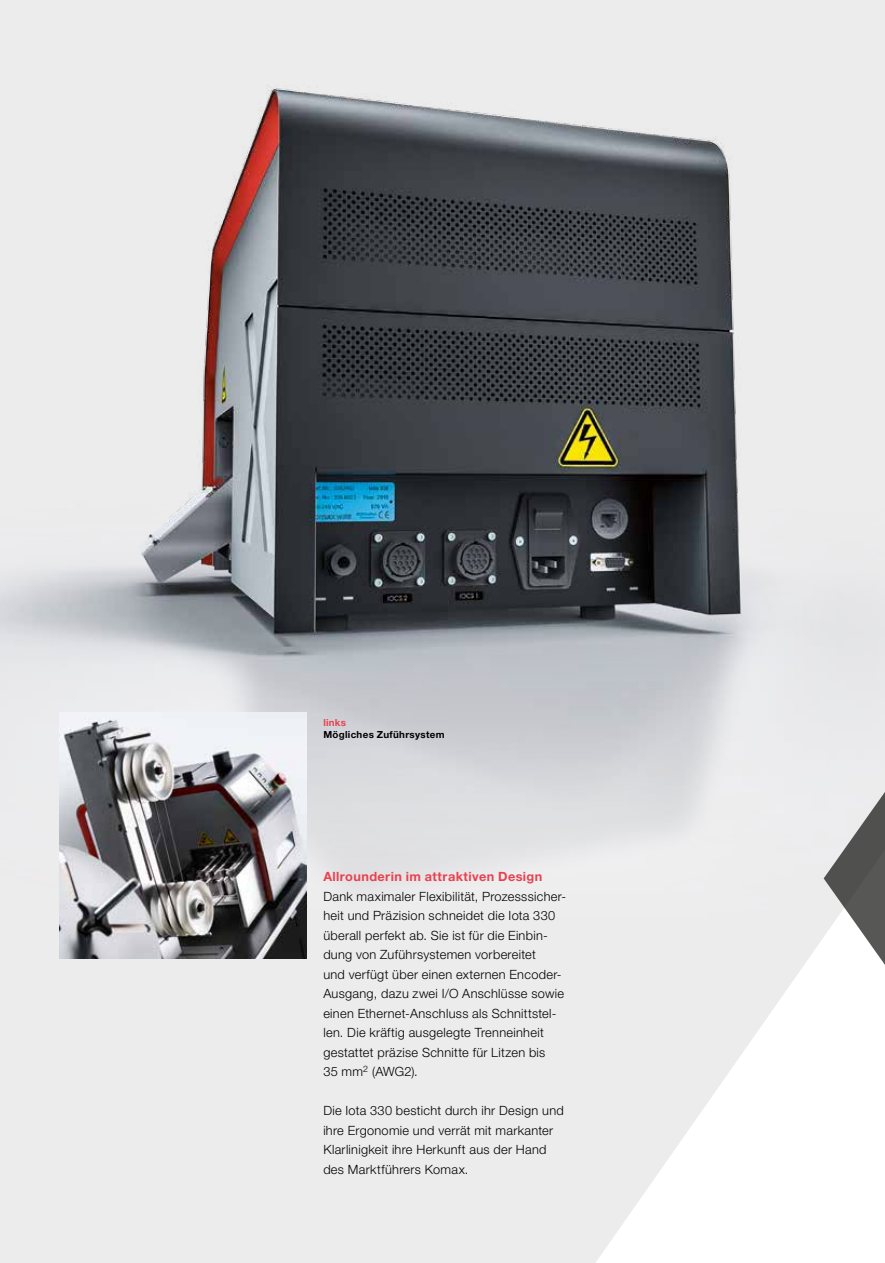
<style>
.page{position:relative;width:885px;height:1263px;background:#fff}
.page>*{position:absolute;margin:0;border:0;box-sizing:border-box;transform-origin:0 0}
.t1{font:300 12.75px/19.5px "Helvetica Neue LT Std";letter-spacing:.025em;color:#000}
.t2{font:700 12.75px "Helvetica Neue LT Std";letter-spacing:.03em;color:#e8414e}
.t3{font:700 9.75px "Helvetica Neue LT Std";letter-spacing:.035em;color:#000}
.t4{font:700 9.75px "Helvetica Neue LT Std";letter-spacing:.025em;color:#e8414e}
</style>
<div class="page">
<div style="left:0;top:0;width:884px;height:1263px;background:#edeced"></div>
<img style="left:0;top:86px;width:759px;height:872px">
<svg style="left:595px;top:850px;width:289px;height:413px"></svg>
<svg style="left:823px;top:793px;width:61px;height:385px;background:#d6d6d6"></svg>
<img style="left:60px;top:712px;width:246px;height:247px">
<p class="t4" style="left:323px;top:716px;width:24px">links</p>
<p class="t3" style="left:323px;top:728px;width:123px">Mögliches Zuführsystem</p>
<p class="t2" style="left:323px;top:869px;width:220px">Allrounderin im attraktiven Design</p>
<p class="t1" style="left:323px;top:886px;width:244px">Dank maximaler Flexibilität, Prozesssicher&shy;heit und Präzision schneidet die Iota 330 überall perfekt ab. Sie ist für die Einbin&shy;dung von Zuführsystemen vorbereitet<br>und verfügt über einen externen Encoder-Ausgang, dazu zwei I/O Anschlüsse sowie einen Ethernet-Anschluss als Schnittstel&shy;len. Die kräftig ausgelegte Trenneinheit gestattet präzise Schnitte für Litzen bis<br>35 mm<sup>2</sup> (AWG2).</p>
<p class="t1" style="left:323px;top:1101px;width:242px">Die Iota 330 besticht durch ihr Design und ihre Ergonomie und verrät mit markanter Klarlinigkeit ihre Herkunft aus der Hand des Marktführers Komax.</p>
</div>
